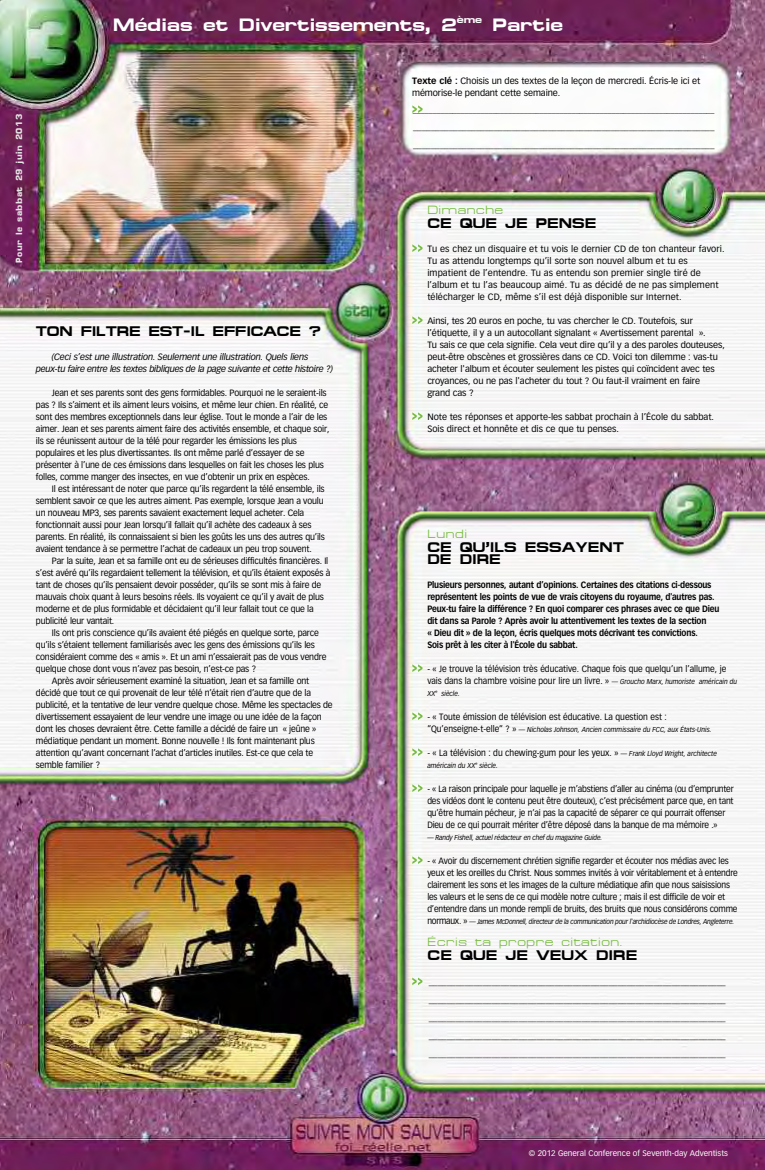
<style>
.page{position:relative;width:765px;height:1170px;background:#fff}
.page>*{position:absolute;margin:0;border:0;box-sizing:border-box;transform-origin:0 0}
.t1{font:700 expanded 18px "Micro FLF";color:#fff}
.t2{font:700 expanded 14px/12px "Micro FLF";color:#000}
.t3{font:expanded 12px "Micro FLF";letter-spacing:.05em;color:#78bb41}
.t4{font:9px/12px "Vectora LH";letter-spacing:-.02em;color:#000;scale:.95 1}
.t5{font:9px/12px "Vectora LH";letter-spacing:-.02em;color:#000}
.t6{font:9px/12px "Vectora LH";letter-spacing:-.02em;color:#000;scale:.92 1}
.t7{font:700 9px/12px "Vectora LH";letter-spacing:-.02em;color:#000;scale:.9 1}
.t8{font:9px/12px "Vectora LH";letter-spacing:.01em;color:#000}
.t9{font:9px/12px "Vectora LH";color:#000;scale:.92 1}
.t10{font:italic 9px/12px "Vectora LH";letter-spacing:-.03em;color:#000}
.t11{font:9px/12px "Vectora LH";color:#000}
.t12{font:700 9px "Micro FLF";letter-spacing:.05em;color:#e6e6e6}
.t13{font:8px "Vectora LH";color:#fff}
.t14{font:7.9px "Vectora LH";color:#000}
.t15{font:italic 7px "Vectora LH";letter-spacing:-.02em;color:#000;scale:.92 1}
.t16{font:italic 7px "Vectora LH";color:#000;scale:.92 1}
.s1{font-weight:700}
.s2{font-style:italic;font-size:7px}
.s3{font-style:normal;font-size:9px}
</style>
<div class="page">
<img style="left:0;top:0;width:765px;height:1170px">
<svg style="left:412px;top:244px;width:11px;height:8px"></svg>
<svg style="left:412px;top:316px;width:11px;height:8px"></svg>
<svg style="left:412px;top:412px;width:11px;height:8px"></svg>
<svg style="left:412px;top:664px;width:11px;height:8px"></svg>
<svg style="left:412px;top:712px;width:11px;height:8px"></svg>
<svg style="left:412px;top:748px;width:11px;height:8px"></svg>
<svg style="left:412px;top:784px;width:11px;height:8px"></svg>
<svg style="left:412px;top:856px;width:11px;height:8px"></svg>
<svg style="left:412px;top:978px;width:10px;height:7px"></svg>
<svg style="left:412px;top:105px;width:11px;height:8px"></svg>
<h1 class="t1" style="left:113px;top:14px;width:452px">Médias et Divertissements, 2<sup>ème</sup> Partie</h1>
<p class="t12" style="left:14px;top:263px;width:150px;rotate:-90deg">Pour le sabbat 29 juin 2013</p>
<h2 class="t2" style="left:36px;top:325px;width:286px">TON FILTRE EST-IL EFFICACE ?</h2>
<p class="t10" style="left:36px;top:351px;width:298px;text-indent:16px">(Ceci s’est une illustration. Seulement une illustration. Quels liens peux-tu faire entre les textes bibliques de la page suivante et cette histoire ?)</p>
<p class="t4" style="left:36px;top:387px;width:310px;text-indent:16px">Jean et ses parents sont des gens formidables. Pourquoi ne le seraient-ils pas ? Ils s’aiment et ils aiment leurs voisins, et même leur chien. En réalité, ce sont des membres exceptionnels dans leur église. Tout le monde a l’air de les aimer. Jean et ses parents aiment faire des activités ensemble, et chaque soir, ils se réunissent autour de la télé pour regarder les émissions les plus populaires et les plus divertissantes. Ils ont même parlé d’essayer de se présenter à l’une de ces émissions dans lesquelles on fait les choses les plus folles, comme manger des insectes, en vue d’obtenir un prix en espèces.</p>
<p class="t4" style="left:36px;top:483px;width:306px;text-indent:16px">Il est intéressant de noter que parce qu’ils regardent la télé ensemble, ils semblent savoir ce que les autres aiment. Pas exemple, lorsque Jean a voulu un nouveau MP3, ses parents savaient exactement lequel acheter. Cela fonctionnait aussi pour Jean lorsqu’il fallait qu’il achète des cadeaux à ses parents. En réalité, ils connaissaient si bien les goûts les uns des autres qu’ils avaient tendance à se permettre l’achat de cadeaux un peu trop souvent.</p>
<p class="t4" style="left:36px;top:555px;width:311px;text-indent:16px">Par la suite, Jean et sa famille ont eu de sérieuses difficultés financières. Il s’est avéré qu’ils regardaient tellement la télévision, et qu’ils étaient exposés à tant de choses qu’ils pensaient devoir posséder, qu’ils se sont mis à faire de mauvais choix quant à leurs besoins réels. Ils voyaient ce qu’il y avait de plus moderne et de plus formidable et décidaient qu’il leur fallait tout ce que la publicité leur vantait.</p>
<p class="t4" style="left:52px;top:627px;width:282px">Ils ont pris conscience qu’ils avaient été piégés en quelque sorte, parce</p>
<p class="t4" style="left:36px;top:639px;width:295px">qu’ils s’étaient tellement familiarisés avec les gens des émissions qu’ils les</p>
<p class="t4" style="left:36px;top:651px;width:307px">considéraient comme des « amis ». Et un ami n’essaierait pas de vous vendre</p>
<p class="t4" style="left:36px;top:663px;width:233px">quelque chose dont vous n’avez pas besoin, n’est-ce pas ?</p>
<p class="t4" style="left:52px;top:675px;width:272px">Après avoir sérieusement examiné la situation, Jean et sa famille ont</p>
<p class="t4" style="left:36px;top:687px;width:291px">décidé que tout ce qui provenait de leur télé n’était rien d’autre que de la</p>
<p class="t4" style="left:36px;top:699px;width:314px">publicité, et la tentative de leur vendre quelque chose. Même les spectacles de</p>
<p class="t4" style="left:36px;top:711px;width:302px">divertissement essayaient de leur vendre une image ou une idée de la façon</p>
<p class="t4" style="left:36px;top:723px;width:297px">dont les choses devraient être. Cette famille a décidé de faire un « jeûne »</p>
<p class="t4" style="left:36px;top:735px;width:295px">médiatique pendant un moment. Bonne nouvelle ! Ils font maintenant plus</p>
<p class="t4" style="left:36px;top:747px;width:293px">attention qu’avant concernant l’achat d’articles inutiles. Est-ce que cela te</p>
<p class="t4" style="left:36px;top:759px;width:69px">semble familier ?</p>
<p class="t5" style="left:412px;top:75px;width:290px"><span class="s1">Texte clé :</span> Choisis un des textes de la leçon de mercredi. Écris-le ici et mémorise-le pendant cette semaine.</p>
<p class="t14" style="left:413px;top:107px;width:303px">____________________________________________________________________________</p>
<p class="t5" style="left:413px;top:118px;width:303px;line-height:18px">___________________________________________________________________ ___________________________________________________________________</p>
<h3 class="t3" style="left:427px;top:203px;width:78px">Dimanche</h3>
<h2 class="t2" style="left:427px;top:217px;width:171px">CE QUE JE PENSE</h2>
<p class="t8" style="left:427px;top:243px;width:299px">Tu es chez un disquaire et tu vois le dernier CD de ton chanteur favori.<br>Tu as attendu longtemps qu’il sorte son nouvel album et tu es impatient de l’entendre. Tu as entendu son premier single tiré de l’album et tu l’as beaucoup aimé. Tu as décidé de ne pas simplement télécharger le CD, même s’il est déjà disponible sur Internet.</p>
<p class="t5" style="left:427px;top:315px;width:299px">Ainsi, tes 20 euros en poche, tu vas chercher le CD. Toutefois, sur l’étiquette, il y a un autocollant signalant « Avertissement parental ».<br>Tu sais ce que cela signifie. Cela veut dire qu’il y a des paroles douteuses, peut-être obscènes et grossières dans ce CD. Voici ton dilemme : vas-tu acheter l'album et écouter seulement les pistes qui coïncident avec tes croyances, ou ne pas l'acheter du tout ? Ou faut-il vraiment en faire grand cas ?</p>
<p class="t11" style="left:427px;top:411px;width:288px">Note tes réponses et apporte-les sabbat prochain à l’École du sabbat.<br>Sois direct et honnête et dis ce que tu penses.</p>
<h3 class="t3" style="left:427px;top:527px;width:41px">Lundi</h3>
<h2 class="t2" style="left:427px;top:541px;width:198px">CE QU’ILS ESSAYENT<br>DE DIRE</h2>
<p class="t7" style="left:427px;top:579px;width:326px">Plusieurs personnes, autant d’opinions. Certaines des citations ci-dessous représentent les points de vue de vrais citoyens du royaume, d'autres pas.<br>Peux-tu faire la différence ? En quoi comparer ces phrases avec ce que Dieu dit dans sa Parole ? Après avoir lu attentivement les textes de la section<br>« Dieu dit » de la leçon, écris quelques mots décrivant tes convictions.<br>Sois prêt à les citer à l'École du sabbat.</p>
<p class="t9" style="left:427px;top:663px;width:338px">- « Je trouve la télévision très éducative. Chaque fois que quelqu’un l’allume, je vais dans la chambre voisine pour lire un livre. » <span class="s2">— Groucho Marx, humoriste américain du</span></p>
<p class="t16" style="left:427px;top:691px;width:37px">XX<sup>e</sup> siècle.</p>
<p class="t9" style="left:427px;top:711px;width:262px">- « Toute émission de télévision est éducative. La question est :</p>
<p class="t16" style="left:427px;top:727px;width:311px"><span class="s3">“Qu’enseigne-t-elle“ ? »</span> — Nicholas Johnson, Ancien commissaire du FCC, aux États-Unis.</p>
<p class="t9" style="left:427px;top:747px;width:316px">- « La télévision : du chewing-gum pour les yeux. » <span class="s2">— Frank Lloyd Wright, architecte</span></p>
<p class="t16" style="left:427px;top:763px;width:78px">américain du XX<sup>e</sup> siècle.</p>
<p class="t6" style="left:427px;top:783px;width:335px">- « La raison principale pour laquelle je m’abstiens d’aller au cinéma (ou d’emprunter des vidéos dont le contenu peut être douteux), c’est précisément parce que, en tant qu’être humain pécheur, je n’ai pas la capacité de séparer ce qui pourrait offenser Dieu de ce qui pourrait mériter d’être déposé dans la banque de ma mémoire .»</p>
<p class="t15" style="left:427px;top:835px;width:192px">— Randy Fishell, actuel rédacteur en chef du magazine Guide.</p>
<p class="t6" style="left:427px;top:855px;width:339px">- « Avoir du discernement chrétien signifie regarder et écouter nos médias avec les yeux et les oreilles du Christ. Nous sommes invités à voir véritablement et à entendre clairement les sons et les images de la culture médiatique afin que nous saisissions les valeurs et le sens de ce qui modèle notre culture ; mais il est difficile de voir et d’entendre dans un monde rempli de bruits, des bruits que nous considérons comme</p>
<p class="t15" style="left:427px;top:919px;width:335px"><span class="s3">normaux. »</span> — James McDonnell, directeur de la communication pour l'archidiocèse de Londres, Angleterre.</p>
<h3 class="t3" style="left:428px;top:935px;width:196px">Écris ta propre citation.</h3>
<h2 class="t2" style="left:428px;top:949px;width:211px">CE QUE JE VEUX DIRE</h2>
<p class="t5" style="left:429px;top:974px;width:298px;line-height:18px;text-align:justify">__________________________________________________________________ __________________________________________________________________ __________________________________________________________________ __________________________________________________________________ __________________________________________________________________</p>
<p class="t13" style="left:529px;top:1149px;width:201px">© 2012 General Conference of Seventh-day Adventists</p>
</div>
